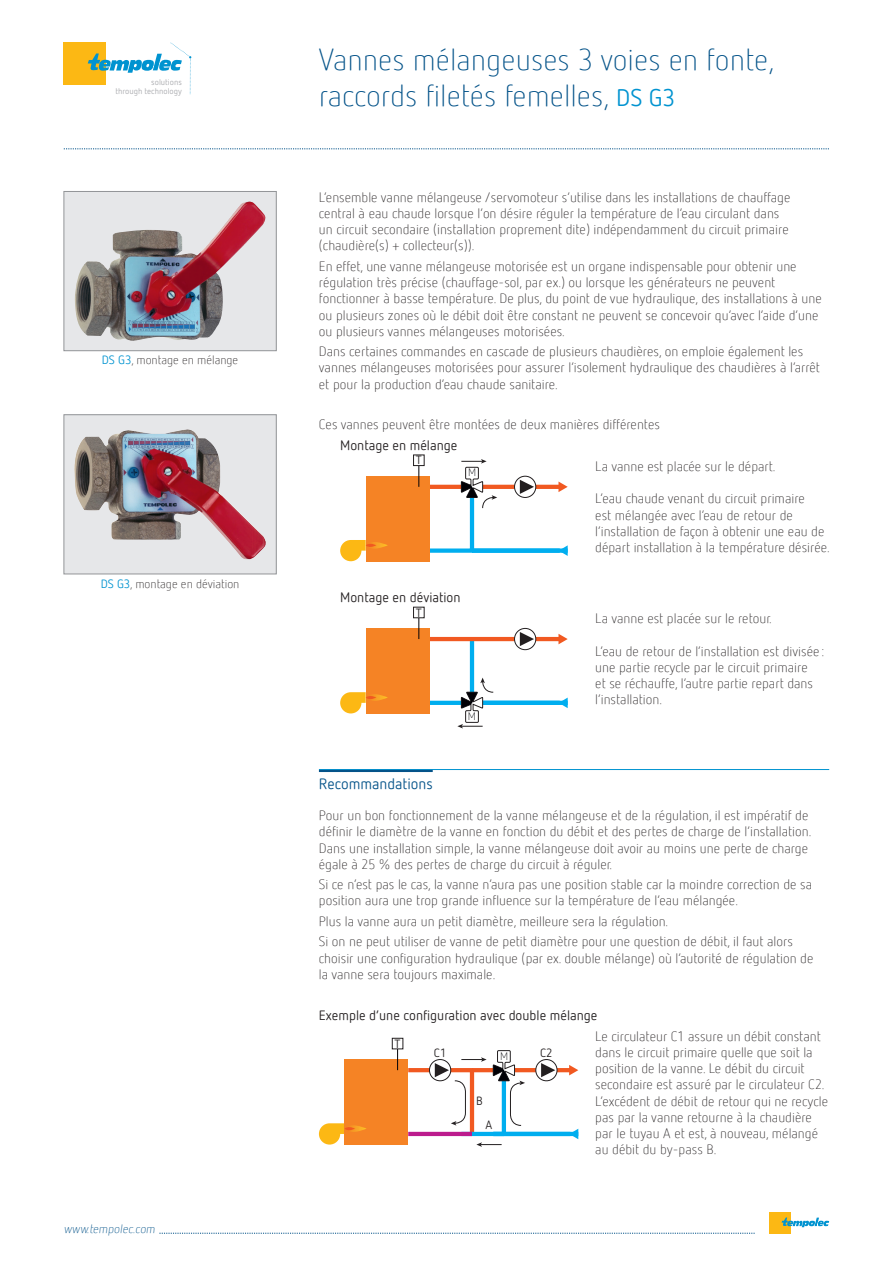
<style>
.page{position:relative;width:893px;height:1263px;background:#fff}
.page>*{position:absolute;margin:0;border:0;box-sizing:border-box;transform-origin:0 0}
.Titre{font:300 30px/36px "Netto Offc Pro";color:#045389}
.Sous-titre{font:15px "Netto Offc Pro";color:#045389}
.t1{font:300 13.5px/16.2px "Netto Offc Pro";color:#231f20}
.t2{font:13.5px "Netto Offc Pro";color:#231f20}
.Légende{font:300 12px "Netto Offc Pro";color:#231f20}
.t3{font:300 12px "Netto Offc Pro";color:#045389}
.t4{font:12px "Netto Offc Pro";color:#231f20}
.t5{font:300 10.8px "Netto Offc Pro";color:#010106}
.t6{font:8.25px/9.9px "Netto Offc Pro";color:#a8a9ad;text-align:right}
.s1{font-weight:400;color:#0093d0}
.s2{font-weight:400;font-size:24px;color:#0093d0}
</style>
<div class="page">
<svg style="left:159px;top:1233px;width:596px;height:1px"></svg>
<div style="left:769px;top:1212px;width:22px;height:21px;background:#fcb814"></div>
<svg style="left:781px;top:1217px;width:48px;height:10px"></svg>
<div style="left:64px;top:43px;width:42px;height:42px;background:#fcb814"></div>
<svg style="left:88px;top:43px;width:103px;height:51px"></svg>
<svg style="left:64px;top:148px;width:765px;height:1px"></svg>
<div style="left:64px;top:415px;width:212px;height:159px;background:#e6e7e9"></div>
<img style="left:74px;top:429px;width:192px;height:130px">
<div style="left:64px;top:415px;width:212px;height:159px;border:1px solid #939598"></div>
<div style="left:64px;top:191px;width:212px;height:160px;background:#e6e7e9"></div>
<img style="left:75px;top:201px;width:190px;height:140px">
<div style="left:64px;top:191px;width:212px;height:160px;border:1px solid #939598"></div>
<hr style="left:319px;top:769px;width:510px;height:1px;background:#0093d0">
<hr style="left:319px;top:770px;width:114px;height:2px;background:#045389">
<hr style="left:483px;top:485px;width:77px;height:4px;background:#f15921">
<svg style="left:558px;top:481px;width:10px;height:11px"></svg>
<div style="left:472px;top:548px;width:88px;height:5px;background:#00aeef"></div>
<svg style="left:559px;top:545px;width:9px;height:11px"></svg>
<div style="left:366px;top:476px;width:63px;height:85px;background:#f58325"></div>
<img style="left:376px;top:542px;width:12px;height:7px">
<svg style="left:340px;top:540px;width:36px;height:21px"></svg>
<svg style="left:514px;top:476px;width:22px;height:22px"></svg>
<svg style="left:520px;top:480px;width:14px;height:14px"></svg>
<div style="left:413px;top:455px;width:11px;height:11px;border:1px solid #231f20"></div>
<svg style="left:419px;top:459px;width:78px;height:96px"></svg>
<hr style="left:429px;top:701px;width:32px;height:4px;background:#00aeef">
<hr style="left:470px;top:639px;width:4px;height:53px;background:#00aeef">
<hr style="left:429px;top:637px;width:131px;height:4px;background:#f15921">
<svg style="left:558px;top:634px;width:10px;height:10px"></svg>
<hr style="left:483px;top:701px;width:77px;height:4px;background:#00aeef">
<svg style="left:559px;top:697px;width:9px;height:11px"></svg>
<div style="left:366px;top:628px;width:63px;height:85px;background:#f58325"></div>
<img style="left:376px;top:694px;width:12px;height:7px">
<svg style="left:340px;top:692px;width:36px;height:21px"></svg>
<svg style="left:514px;top:628px;width:22px;height:22px"></svg>
<svg style="left:520px;top:632px;width:14px;height:14px"></svg>
<svg style="left:419px;top:618px;width:1px;height:21px"></svg>
<div style="left:413px;top:607px;width:11px;height:11px;border:1px solid #231f20"></div>
<svg style="left:457px;top:678px;width:37px;height:50px"></svg>
<hr style="left:514px;top:1068px;width:57px;height:4px;background:#f15921">
<svg style="left:569px;top:1065px;width:9px;height:10px"></svg>
<hr style="left:493px;top:1132px;width:77px;height:4px;background:#00aeef">
<svg style="left:569px;top:1129px;width:9px;height:10px"></svg>
<div style="left:344px;top:1059px;width:64px;height:85px;background:#f58325"></div>
<img style="left:355px;top:1125px;width:11px;height:7px">
<svg style="left:319px;top:1123px;width:36px;height:21px"></svg>
<svg style="left:536px;top:1059px;width:21px;height:22px"></svg>
<svg style="left:541px;top:1063px;width:14px;height:14px"></svg>
<svg style="left:397px;top:1049px;width:1px;height:21px"></svg>
<div style="left:392px;top:1038px;width:11px;height:11px;border:1px solid #231f20"></div>
<svg style="left:404px;top:1050px;width:121px;height:97px"></svg>
<p class="t6" style="left:115px;top:76px;width:68px">solutions<br>through technology</p>
<p class="Légende" style="left:102px;top:353px;width:138px"><span class="s1">DS G3</span>, montage en mélange</p>
<p class="Légende" style="left:101px;top:576px;width:140px"><span class="s1">DS G3</span>, montage en déviation</p>
<p class="t3" style="left:64px;top:1221px;width:95px">www.tempolec.com</p>
<p class="Titre" style="left:319px;top:41px;width:457px">Vannes mélangeuses 3 voies en fonte, raccords filetés femelles, <span class="s2">DS G3</span></p>
<p class="t1" style="left:319px;top:189px;width:473px">L’ensemble vanne mélangeuse/servomoteur s’utilise dans les installations de chauffage central à eau chaude lorsque l’on désire réguler la température de l’eau circulant dans un circuit secondaire (installation proprement dite) indépendamment du circuit primaire (chaudière(s) + collecteur(s)).</p>
<p class="t1" style="left:319px;top:258px;width:504px">En effet, une vanne mélangeuse motorisée est un organe indispensable pour obtenir une régulation très précise (chauffage-sol, par ex.) ou lorsque les générateurs ne peuvent fonctionner à basse température. De plus, du point de vue hydraulique, des installations à une ou plusieurs zones où le débit doit être constant ne peuvent se concevoir qu’avec l’aide d’une ou plusieurs vannes mélangeuses motorisées.</p>
<p class="t1" style="left:319px;top:343px;width:503px">Dans certaines commandes en cascade de plusieurs chaudières, on emploie également les vannes mélangeuses motorisées pour assurer l’isolement hydraulique des chaudières à l’arrêt et pour la production d’eau chaude sanitaire.</p>
<p class="t1" style="left:319px;top:416px;width:343px">Ces vannes peuvent être montées de deux manières différentes</p>
<p class="t2" style="left:340px;top:436px;width:119px">Montage en mélange</p>
<p class="t4" style="left:416px;top:452px;width:8px">T</p>
<p class="t5" style="left:468px;top:466px;width:10px">M</p>
<p class="t1" style="left:595px;top:458px;width:182px">La vanne est placée sur le départ.</p>
<p class="t1" style="left:595px;top:490px;width:236px">L’eau chaude venant du circuit primaire<br>est mélangée avec l’eau de retour de l’installation de façon à obtenir une eau de départ installation à la température désirée.</p>
<p class="t2" style="left:340px;top:589px;width:122px">Montage en déviation</p>
<p class="t4" style="left:416px;top:605px;width:8px">T</p>
<p class="t1" style="left:595px;top:610px;width:178px">La vanne est placée sur le retour.</p>
<p class="t1" style="left:595px;top:642px;width:230px">L’eau de retour de l’installation est divisée : une partie recycle par le circuit primaire<br>et se réchauffe, l’autre partie repart dans l’installation.</p>
<p class="t5" style="left:468px;top:709px;width:10px">M</p>
<p class="Sous-titre" style="left:319px;top:774px;width:115px">Recommandations</p>
<p class="t1" style="left:319px;top:807px;width:494px">Pour un bon fonctionnement de la vanne mélangeuse et de la régulation, il est impératif de définir le diamètre de la vanne en fonction du débit et des pertes de charge de l’installation.<br>Dans une installation simple, la vanne mélangeuse doit avoir au moins une perte de charge égale à 25 % des pertes de charge du circuit à réguler.</p>
<p class="t1" style="left:319px;top:876px;width:495px">Si ce n’est pas le cas, la vanne n’aura pas une position stable car la moindre correction de sa position aura une trop grande influence sur la température de l’eau mélangée.</p>
<p class="t1" style="left:319px;top:913px;width:351px">Plus la vanne aura un petit diamètre, meilleure sera la régulation.</p>
<p class="t1" style="left:319px;top:933px;width:496px">Si on ne peut utiliser de vanne de petit diamètre pour une question de débit, il faut alors choisir une configuration hydraulique (par ex. double mélange) où l’autorité de régulation de la vanne sera toujours maximale.</p>
<p class="t2" style="left:319px;top:1006px;width:280px">Exemple d’une configuration avec double mélange</p>
<p class="t4" style="left:395px;top:1036px;width:8px">T</p>
<p class="t4" style="left:434px;top:1045px;width:14px">C1</p>
<p class="t4" style="left:476px;top:1093px;width:8px">B</p>
<p class="t4" style="left:486px;top:1117px;width:8px">A</p>
<p class="t1" style="left:595px;top:1027px;width:234px">Le circulateur C1 assure un débit constant dans le circuit primaire quelle que soit la position de la vanne. Le débit du circuit secondaire est assuré par le circulateur C2.<br>L’excédent de débit de retour qui ne recycle pas par la vanne retourne à la chaudière par le tuyau A et est, à nouveau, mélangé au débit du by-pass B.</p>
<p class="t5" style="left:500px;top:1049px;width:10px">M</p>
<p class="t4" style="left:540px;top:1045px;width:14px">C2</p>
</div>
